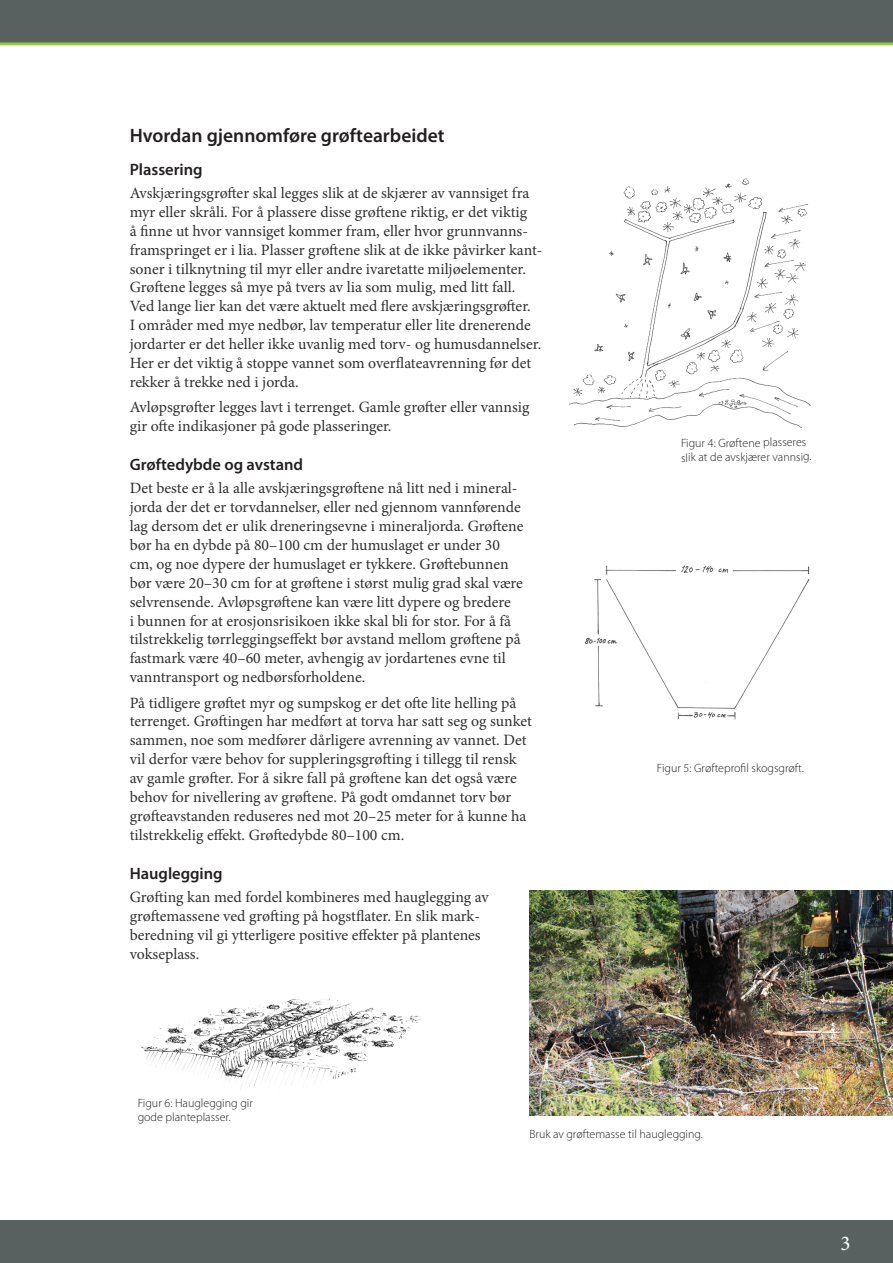
<style>
.page{position:relative;width:893px;height:1263px;background:#fff}
.page>*{position:absolute;margin:0;border:0;box-sizing:border-box;transform-origin:0 0}
.t1{font:21px "Minion Pro";color:#fff}
.t2{font:600 19.5px "Myriad Pro";color:#231f20}
.t3{font:600 16.5px "Myriad Pro";color:#231f20}
.Brødtekst{font:15.75px/18.9px "Minion Pro";color:#312f30}
.bildetekst{font:300 12px/14.4px "Myriad Pro";color:#231f20}
</style>
<div class="page">
<div style="left:0;top:1220px;width:893px;height:43px;background:#586060"></div>
<div style="left:0;top:0;width:893px;height:43px;background:#586060"></div>
<hr style="left:0;top:43px;width:893px;height:2px;background:#96c93c">
<img style="left:141px;top:998px;width:280px;height:91px">
<img style="left:529px;top:890px;width:364px;height:226px">
<img style="left:569px;top:178px;width:242px;height:250px">
<img style="left:585px;top:565px;width:225px;height:155px">
<h2 class="t2" style="left:130px;top:123px;width:316px">Hvordan gjennomføre grøftearbeidet</h2>
<h3 class="t3" style="left:130px;top:159px;width:75px">Plassering</h3>
<p class="Brødtekst" style="left:130px;top:183px;width:414px">Avskjæringsgrøfter skal legges slik at de skjærer av vannsiget fra myr eller skråli. For å plassere disse grøftene riktig, er det viktig<br>å finne ut hvor vannsiget kommer fram, eller hvor grunnvanns&shy;framspringet er i lia. Plasser grøftene slik at de ikke påvirker kant&shy;soner i tilknytning til myr eller andre ivaretatte miljøelementer.<br>Grøftene legges så mye på tvers av lia som mulig, med litt fall.<br>Ved lange lier kan det være aktuelt med flere avskjæringsgrøfter.<br>I områder med mye nedbør, lav temperatur eller lite drenerende jordarter er det heller ikke uvanlig med torv- og humusdannelser.<br>Her er det viktig å stoppe vannet som overflateavrenning før det rekker å trekke ned i jorda.</p>
<p class="Brødtekst" style="left:130px;top:398px;width:401px">Avløpsgrøfter legges lavt i terrenget. Gamle grøfter eller vannsig gir ofte indikasjoner på gode plasseringer.</p>
<h3 class="t3" style="left:130px;top:454px;width:175px">Grøftedybde og avstand</h3>
<p class="Brødtekst" style="left:130px;top:479px;width:395px">Det beste er å la alle avskjæringsgrøftene nå litt ned i mineral&shy;jorda der det er torvdannelser, eller ned gjennom vannførende lag dersom det er ulik dreneringsevne i mineraljorda. Grøftene bør ha en dybde på 80–100 cm der humuslaget er under 30 cm, og noe dypere der humuslaget er tykkere. Grøftebunnen bør være 20–30 cm for at grøftene i størst mulig grad skal være selvrensende. Avløpsgrøftene kan være litt dypere og bredere<br>i bunnen for at erosjonsrisikoen ikke skal bli for stor. For å få tilstrekkelig tørrleggingseffekt bør avstand mellom grøftene på fastmark være 40–60 meter, avhengig av jordartenes evne til vanntransport og nedbørsforholdene.</p>
<p class="Brødtekst" style="left:130px;top:693px;width:404px">På tidligere grøftet myr og sumpskog er det ofte lite helling på terrenget. Grøftingen har medført at torva har satt seg og sunket sammen, noe som medfører dårligere avrenning av vannet. Det vil derfor være behov for suppleringsgrøfting i tillegg til rensk av gamle grøfter. For å sikre fall på grøftene kan det også være behov for nivellering av grøftene. På godt omdannet torv bør grøfteavstanden reduseres ned mot 20–25 meter for å kunne ha tilstrekkelig effekt. Grøftedybde 80–100 cm.</p>
<h3 class="t3" style="left:130px;top:863px;width:95px">Hauglegging</h3>
<p class="Brødtekst" style="left:130px;top:887px;width:361px">Grøfting kan med fordel kombineres med hauglegging av grøftemassene ved grøfting på hogstflater. En slik mark&shy;beredning vil gi ytterligere positive effekter på plantenes vokseplass.</p>
<p class="bildetekst" style="left:681px;top:436px;width:132px">Figur 4: Grøftene plasseres slik at de avskjærer vannsig.</p>
<p class="bildetekst" style="left:657px;top:761px;width:149px">Figur 5: Grøfteprofil skogsgrøft.</p>
<p class="bildetekst" style="left:138px;top:1096px;width:117px">Figur 6: Hauglegging gir gode planteplasser.</p>
<p class="bildetekst" style="left:529px;top:1127px;width:175px">Bruk av grøftemasse til hauglegging.</p>
<h1 class="t1" style="left:840px;top:1229px;width:12px">3</h1>
</div>
